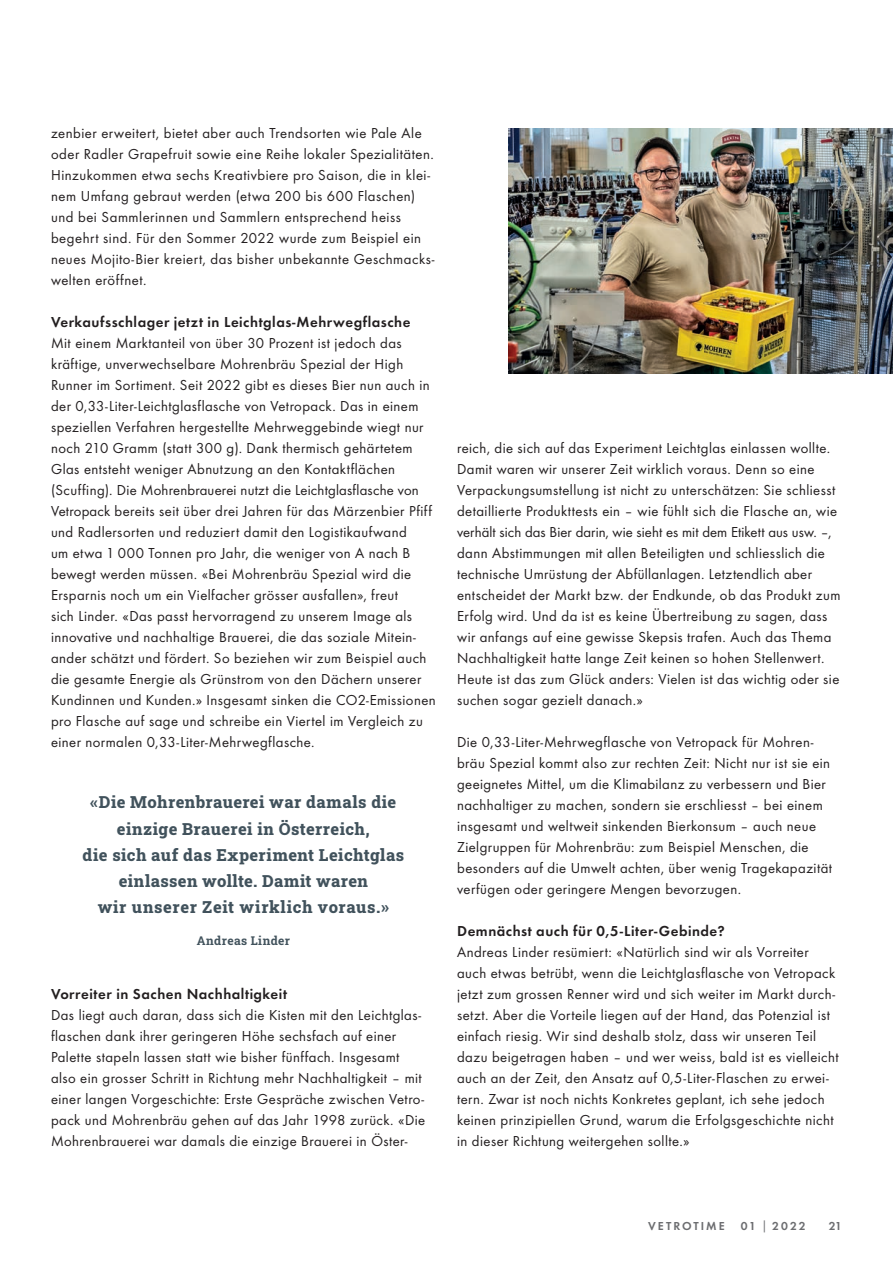
<style>
.page{position:relative;width:893px;height:1263px;background:#fff}
.page>*{position:absolute;margin:0;border:0;box-sizing:border-box;transform-origin:0 0}
.t1{font:800 16.5px/26.2px "Roboto Slab";letter-spacing:.025em;color:#41525c;text-align:center}
.t2{font:15px/21px "Futura Boo";letter-spacing:.03em;color:#231f20}
.t3{font:15px "Futura Dem";letter-spacing:.035em;color:#231f20}
.t4{font:12px "Futura Dem";letter-spacing:.165em;color:#6c6d70}
.t5{font:12px "Roboto Slab";letter-spacing:.03em;color:#41525c}
.s1{font-family:"Futura Boo";font-size:14.4px}
</style>
<div class="page">
<img style="left:508px;top:128px;width:385px;height:245px">
<p class="t2" style="left:51px;top:122px;width:385px">zenbier erweitert, bietet aber auch Trendsorten wie Pale Ale oder Radler Grapefruit sowie eine Reihe lokaler Spezialitäten.<br>Hinzukommen etwa sechs Kreativbiere pro Saison, die in klei&shy;nem Umfang gebraut werden (etwa 200 bis 600 Flaschen) und bei Sammlerinnen und Sammlern entsprechend heiss begehrt sind. Für den Sommer 2022 wurde zum Beispiel ein neues Mojito-Bier kreiert, das bisher unbekannte Geschmacks&shy;welten eröffnet.</p>
<p class="t3" style="left:51px;top:313px;width:361px">Verkaufsschlager jetzt in Leichtglas-Mehrwegflasche</p>
<p class="t2" style="left:51px;top:332px;width:386px">Mit einem Marktanteil von über 30 Prozent ist jedoch das kräftige, unverwechselbare Mohrenbräu Spezial der High Runner im Sortiment. Seit 2022 gibt es dieses Bier nun auch in der 0,33-Liter-Leichtglasflasche von Vetropack. Das in einem speziellen Verfahren hergestellte Mehrweggebinde wiegt nur noch 210 Gramm (statt 300 g). Dank thermisch gehärtetem Glas entsteht weniger Abnutzung an den Kontaktflächen (Scuffing). Die Mohrenbrauerei nutzt die Leichtglasflasche von Vetropack bereits seit über drei Jahren für das Märzenbier Pfiff und Radlersorten und reduziert damit den Logistikaufwand<br>um etwa 1 000 Tonnen pro Jahr, die weniger von A nach B bewegt werden müssen. «Bei Mohrenbräu Spezial wird die Ersparnis noch um ein Vielfacher grösser ausfallen», freut<br>sich Linder. «Das passt hervorragend zu unserem Image als innovative und nachhaltige Brauerei, die das soziale Mitein&shy;ander schätzt und fördert. So beziehen wir zum Beispiel auch die gesamte Energie als Grünstrom von den Dächern unserer Kundinnen und Kunden.» Insgesamt sinken die CO2-Emissionen pro Flasche auf sage und schreibe ein Viertel im Vergleich zu einer normalen 0,33-Liter-Mehrwegflasche.</p>
<p class="t1" style="left:83px;top:789px;width:323px">«Die Mohrenbrauerei war damals die einzige Brauerei in Österreich,<br>die sich auf das Experiment Leichtglas einlassen wollte. Damit waren<br>wir unserer Zeit wirklich voraus.»</p>
<p class="t5" style="left:197px;top:932px;width:95px">Andreas Linder</p>
<p class="t3" style="left:51px;top:985px;width:238px">Vorreiter in Sachen Nachhaltigkeit</p>
<p class="t2" style="left:51px;top:1004px;width:376px">Das liegt auch daran, dass sich die Kisten mit den Leichtglas&shy;flaschen dank ihrer geringeren Höhe sechsfach auf einer Palette stapeln lassen statt wie bisher fünffach. Insgesamt also ein grosser Schritt in Richtung mehr Nachhaltigkeit – mit einer langen Vorgeschichte: Erste Gespräche zwischen Vetro&shy;pack und Mohrenbräu gehen auf das Jahr 1998 zurück. «Die Mohrenbrauerei war damals die einzige Brauerei in Öster-</p>
<p class="t2" style="left:457px;top:437px;width:385px">reich, die sich auf das Experiment Leichtglas einlassen wollte.<br>Damit waren wir unserer Zeit wirklich voraus. Denn so eine Verpackungsumstellung ist nicht zu unterschätzen: Sie schliesst detaillierte Produkttests ein – wie fühlt sich die Flasche an, wie verhält sich das Bier darin, wie sieht es mit dem Etikett aus usw. –, dann Abstimmungen mit allen Beteiligten und schliesslich die technische Umrüstung der Abfüllanlagen. Letztendlich aber entscheidet der Markt bzw. der Endkunde, ob das Produkt zum Erfolg wird. Und da ist es keine Übertreibung zu sagen, dass wir anfangs auf eine gewisse Skepsis trafen. Auch das Thema Nachhaltigkeit hatte lange Zeit keinen so hohen Stellenwert.<br>Heute ist das zum Glück anders: Vielen ist das wichtig oder sie suchen sogar gezielt danach.»</p>
<p class="t2" style="left:457px;top:731px;width:377px">Die 0,33-Liter-Mehrwegflasche von Vetropack für Mohren&shy;bräu Spezial kommt also zur rechten Zeit: Nicht nur ist sie ein geeignetes Mittel, um die Klimabilanz zu verbessern und Bier nachhaltiger zu machen, sondern sie erschliesst – bei einem insgesamt und weltweit sinkenden Bierkonsum – auch neue Zielgruppen für Mohrenbräu: zum Beispiel Menschen, die besonders auf die Umwelt achten, über wenig Tragekapazität verfügen oder geringere Mengen bevorzugen.</p>
<p class="t3" style="left:457px;top:922px;width:269px">Demnächst auch für 0,5-Liter-Gebinde?</p>
<p class="t2" style="left:457px;top:941px;width:383px">Andreas Linder resümiert: «Natürlich sind wir als Vorreiter auch etwas betrübt, wenn die Leichtglasflasche von Vetropack jetzt zum grossen Renner wird und sich weiter im Markt durch&shy;setzt. Aber die Vorteile liegen auf der Hand, das Potenzial ist einfach riesig. Wir sind deshalb stolz, dass wir unseren Teil dazu beigetragen haben – und wer weiss, bald ist es vielleicht auch an der Zeit, den Ansatz auf 0,5-Liter-Flaschen zu erwei&shy;tern. Zwar ist noch nichts Konkretes geplant, ich sehe jedoch keinen prinzipiellen Grund, warum die Erfolgsgeschichte nicht in dieser Richtung weitergehen sollte.»</p>
<p class="t4" style="left:648px;top:1219px;width:78px">VETROTIME</p>
<p class="t4" style="left:741px;top:1219px;width:66px">01 <span class="s1">|</span> 2022</p>
<p class="t4" style="left:829px;top:1219px;width:15px">21</p>
</div>
